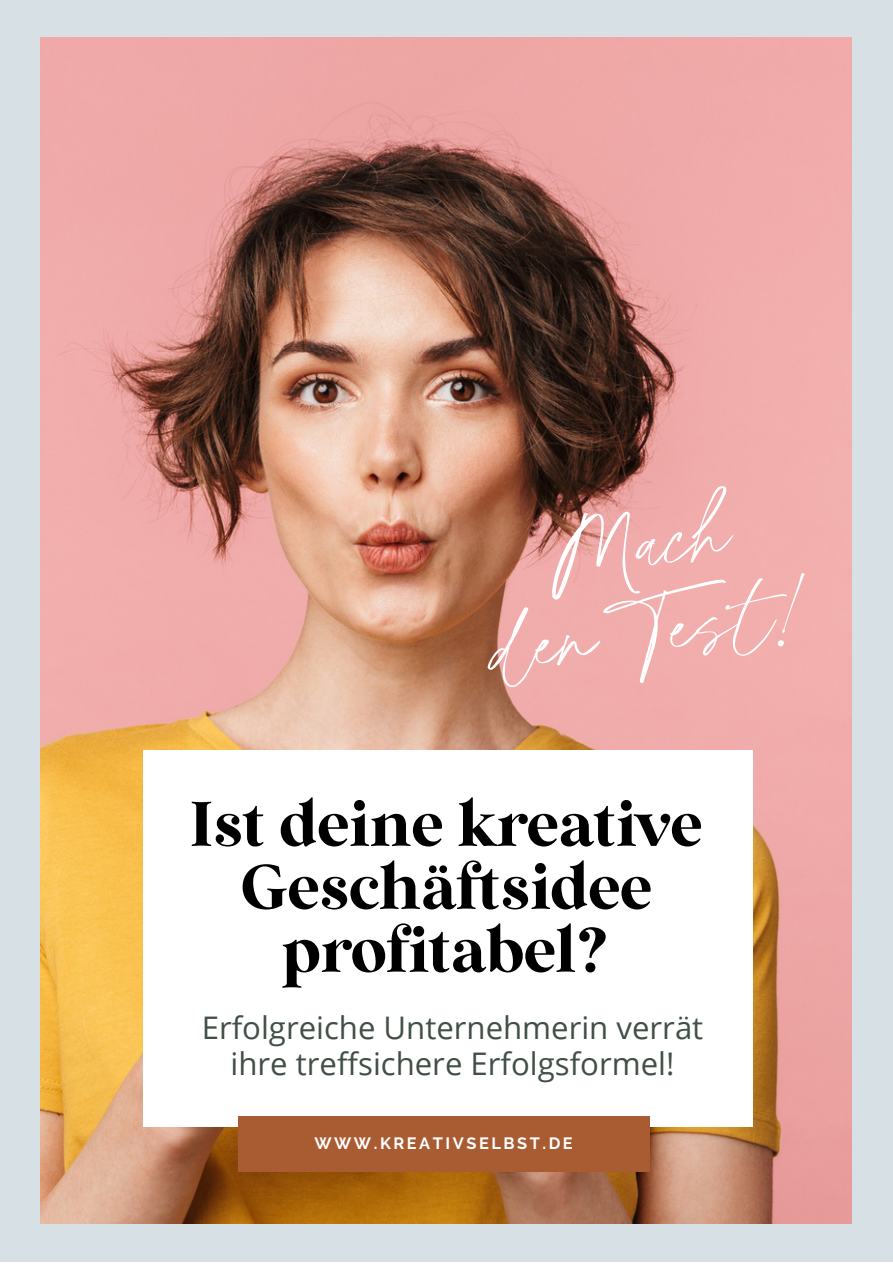
<style>
.page{position:relative;width:893px;height:1264px;background:#fff}
.page>*{position:absolute;margin:0;border:0;box-sizing:border-box;transform-origin:0 0}
.t1{font:65.25px "Haute Couture";color:#fff}
.t2{font:62.85px/63px "Wild Mango";color:#000;text-align:center}
.t3{font:31.2px/36px "Open Sans";color:#414f46;text-align:center}
.t4{font:700 16.35px "Raleway";letter-spacing:.155em;color:#fff}
</style>
<div class="page">
<div style="left:0;top:0;width:892px;height:1261px;background:#d7e1e5"></div>
<img style="left:40px;top:38px;width:811px;height:1184px">
<div style="left:143px;top:750px;width:609px;height:376px;background:#fff"></div>
<div style="left:238px;top:1116px;width:411px;height:55px;background:#a95b32"></div>
<p class="t1" style="left:550px;top:535px;width:182px;rotate:-7deg">Mach</p>
<p class="t1" style="left:491px;top:631px;width:322px;rotate:-7deg">den Test!</p>
<p class="t2" style="left:190px;top:798px;width:514px">Ist deine kreative<br>Geschäftsidee profitabel?</p>
<p class="t3" style="left:202px;top:1008px;width:503px">Erfolgreiche Unternehmerin verrät ihre treffsichere Erfolgsformel!</p>
<p class="t4" style="left:314px;top:1133px;width:260px">WWW.KREATIVSELBST.DE</p>
</div>
